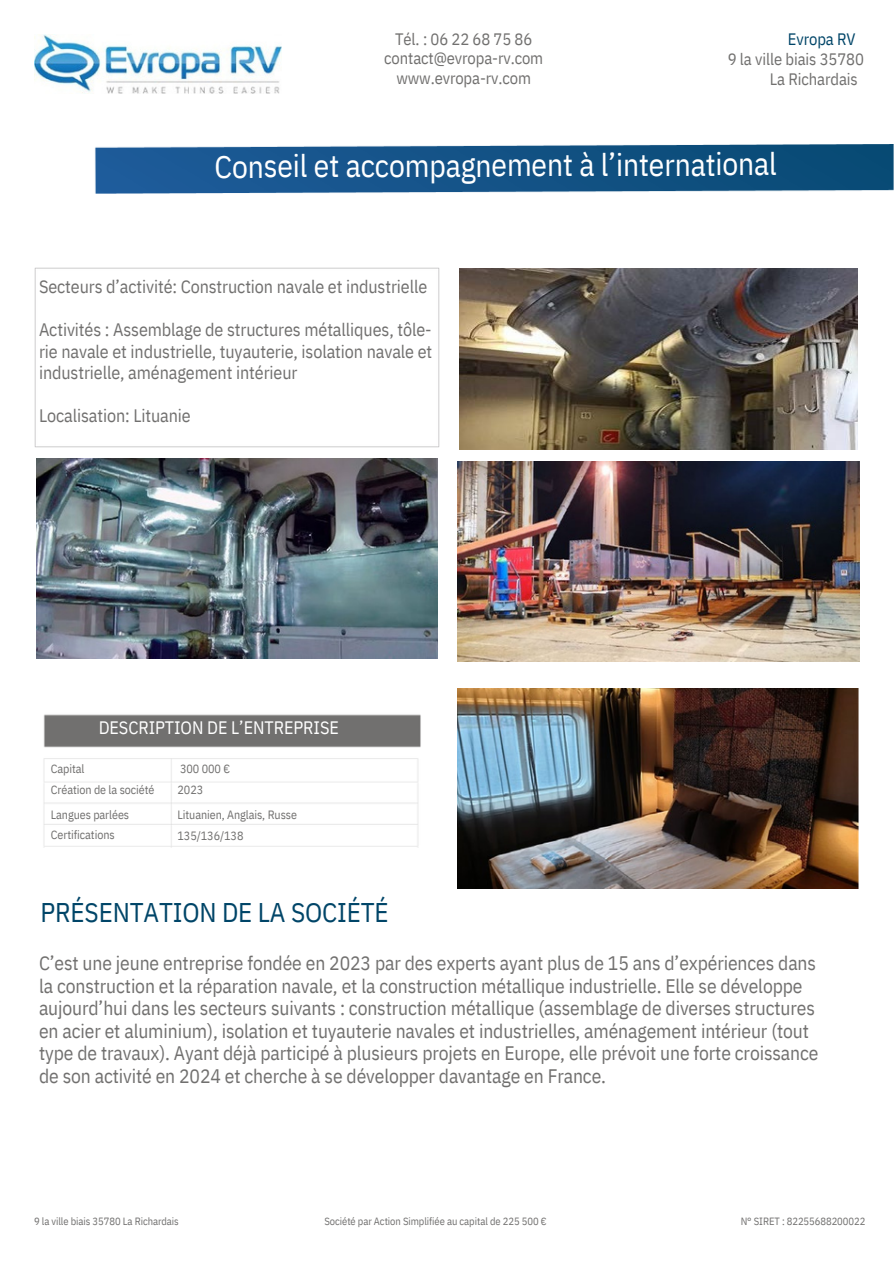
<style>
.page{position:relative;width:894px;height:1264px;background:#fff}
.page>*{position:absolute;margin:0;border:0;box-sizing:border-box;transform-origin:0 0}
.t1{font:31.5px "IBM Plex Sans Cond";letter-spacing:-.01em;color:#fff}
.t2{font:27px "IBM Plex Sans Cond";letter-spacing:-.005em;color:#004568}
.t3{font:19.5px/22.5px "IBM Plex Sans Cond";letter-spacing:-.005em;color:#71706f}
.t4{font:18px/21.3px "IBM Plex Sans Cond";letter-spacing:-.005em;color:#71706f;text-align:justify}
.t5{font:18px "IBM Plex Sans Cond";letter-spacing:-.005em;color:#fff}
.t6{font:16.5px/19.2px "IBM Plex Sans Cond";letter-spacing:-.005em;color:#71706f;text-align:center}
.t7{font:16.5px "IBM Plex Sans Cond";letter-spacing:-.005em;color:#004568}
.t8{font:12px/21px "IBM Plex Sans Cond";letter-spacing:-.005em;color:#71706f}
.t9{font:10.5px "IBM Plex Sans Cond";letter-spacing:-.005em;color:#71706f}
</style>
<div class="page">
<img style="left:34px;top:34px;width:248px;height:60px">
<img style="left:35px;top:267px;width:405px;height:180px">
<img style="left:95px;top:145px;width:798px;height:48px">
<img style="left:43px;top:714px;width:378px;height:133px">
<img style="left:457px;top:461px;width:402px;height:201px">
<img style="left:37px;top:458px;width:400px;height:200px">
<img style="left:457px;top:688px;width:400px;height:200px">
<img style="left:459px;top:269px;width:398px;height:181px">
<p class="t6" style="left:384px;top:29px;width:160px">Tél. : 06 22 68 75 86 contact@evropa-rv.com www.evropa-rv.com</p>
<h5 class="t7" style="left:787px;top:28px;width:69px">Evropa RV</h5>
<h5 class="t6" style="left:727px;top:49px;width:138px">9 la ville biais 35780</h5>
<h5 class="t6" style="left:769px;top:69px;width:90px">La Richardais</h5>
<p class="t1" style="left:214px;top:144px;width:564px">Conseil et accompagnement à l’international</p>
<p class="t4" style="left:39px;top:276px;width:389px">Secteurs d’activité: Construction navale et industrielle</p>
<p class="t4" style="left:39px;top:319px;width:395px">Activités : Assemblage de structures métalliques, tôle&shy;rie navale et industrielle, tuyauterie, isolation navale et industrielle, aménagement intérieur</p>
<p class="t4" style="left:39px;top:404px;width:153px">Localisation: Lituanie</p>
<p class="t5" style="left:99px;top:715px;width:242px">DESCRIPTION DE L’ENTREPRISE</p>
<h4 class="t8" style="left:51px;top:757px;width:105px">Capital<br>Création de la société</h4>
<h4 class="t8" style="left:51px;top:804px;width:80px;line-height:20px">Langues parlées<br>Certifications</h4>
<h4 class="t8" style="left:177px;top:757px;width:54px">300 000 €<br>2023</h4>
<h4 class="t8" style="left:177px;top:803px;width:121px">Lituanien, Anglais, Russe<br>135/136/138</h4>
<h3 class="t2" style="left:40px;top:893px;width:349px">PRÉSENTATION DE LA SOCIÉTÉ</h3>
<h4 class="t3" style="left:39px;top:951px;width:780px">C’est une jeune entreprise fondée en 2023 par des experts ayant plus de 15 ans d’expériences dans la construction et la réparation navale, et la construction métallique industrielle. Elle se développe aujourd’hui dans les secteurs suivants : construction métallique (assemblage de diverses structures en acier et aluminium), isolation et tuyauterie navales et industrielles, aménagement intérieur (tout type de travaux). Ayant déjà participé à plusieurs projets en Europe, elle prévoit une forte croissance de son activité en 2024 et cherche à se développer davantage en France.</h4>
<h5 class="t9" style="left:34px;top:1213px;width:146px">9 la ville biais 35780 La Richardais</h5>
<p class="t9" style="left:324px;top:1213px;width:224px">Société par Action Simplifiée au capital de 225 500 €</p>
<h1 class="t9" style="left:740px;top:1213px;width:126px">N° SIRET : 82255688200022</h1>
</div>
